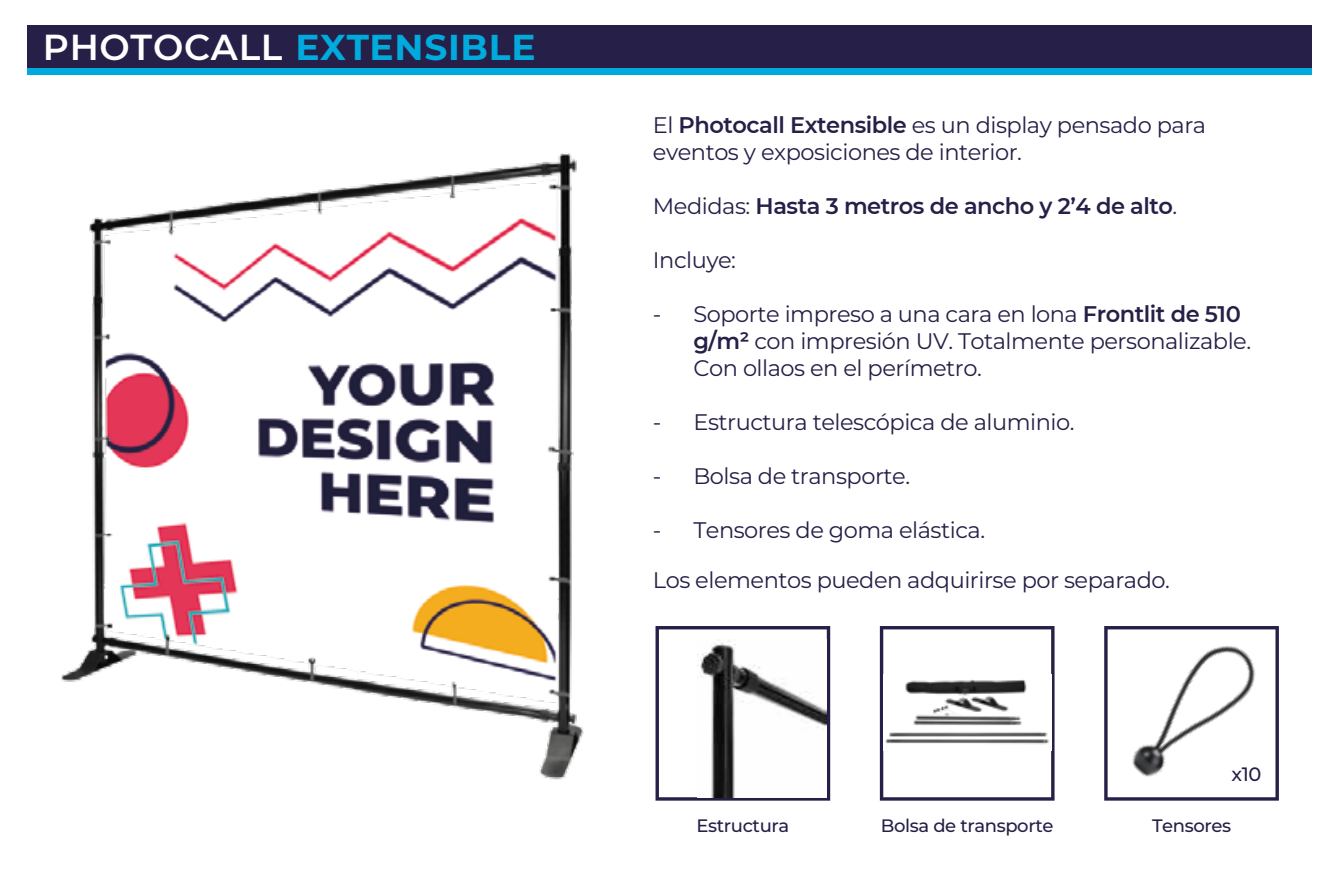
<style>
.page{position:relative;width:1340px;height:893px;background:#fff}
.page>*{position:absolute;margin:0;border:0;box-sizing:border-box;transform-origin:0 0}
.t1{font:700 36px "Montserrat";letter-spacing:.02em;color:#00aadc}
.t2{font:22.5px/27px "Montserrat";letter-spacing:-.02em;color:#261f47}
.t3{font:600 22.5px "Montserrat";letter-spacing:-.02em;color:#261f47}
.t4{font:500 19.35px "Montserrat";color:#261f47}
.t5{font:500 18px "Montserrat";letter-spacing:-.02em;color:#261f47}
.s1{font-weight:600;color:#fff}
.s2{font-weight:600}
.s3{font-weight:400}
</style>
<div class="page">
<div style="left:28px;top:26px;width:1284px;height:42px;background:#261f47"></div>
<div style="left:28px;top:68px;width:1284px;height:7px;background:#00aadc"></div>
<svg style="left:655px;top:626px;width:175px;height:175px"></svg>
<svg style="left:879px;top:626px;width:175px;height:175px"></svg>
<svg style="left:1104px;top:626px;width:174px;height:175px"></svg>
<img style="left:61px;top:153px;width:523px;height:627px">
<img style="left:1109px;top:627px;width:164px;height:171px">
<img style="left:697px;top:639px;width:129px;height:158px">
<img style="left:883px;top:675px;width:168px;height:75px">
<h1 class="t1" style="left:43px;top:21px;width:494px"><span class="s1">PHOTOCALL</span> EXTENSIBLE</h1>
<p class="t2" style="left:653px;top:111px;width:554px">El <span class="s2">Photocall Extensible</span> es un display pensado para eventos y exposiciones de interior.</p>
<p class="t3" style="left:653px;top:190px;width:526px"><span class="s3">Medidas:</span> Hasta 3 metros de ancho y 2’4 de alto<span class="s3">.</span></p>
<p class="t2" style="left:653px;top:246px;width:85px">Incluye:</p>
<p class="t2" style="left:693px;top:300px;width:559px;text-indent:-40px">- Soporte impreso a una cara en lona <span class="s2">Frontlit de 510 g/m²</span> con impresión UV. Totalmente personalizable.<br>Con ollaos en el perímetro.</p>
<p class="t2" style="left:653px;top:408px;width:423px">- Estructura telescópica de aluminio.</p>
<p class="t2" style="left:653px;top:462px;width:259px">- Bolsa de transporte.</p>
<p class="t2" style="left:653px;top:516px;width:334px">- Tensores de goma elástica.</p>
<p class="t2" style="left:653px;top:565px;width:518px">Los elementos pueden adquirirse por separado.</p>
<p class="t4" style="left:1231px;top:761px;width:31px">x10</p>
<p class="t5" style="left:696px;top:813px;width:94px">Estructura</p>
<p class="t5" style="left:881px;top:813px;width:174px">Bolsa de transporte</p>
<p class="t5" style="left:1151px;top:813px;width:81px">Tensores</p>
</div>
